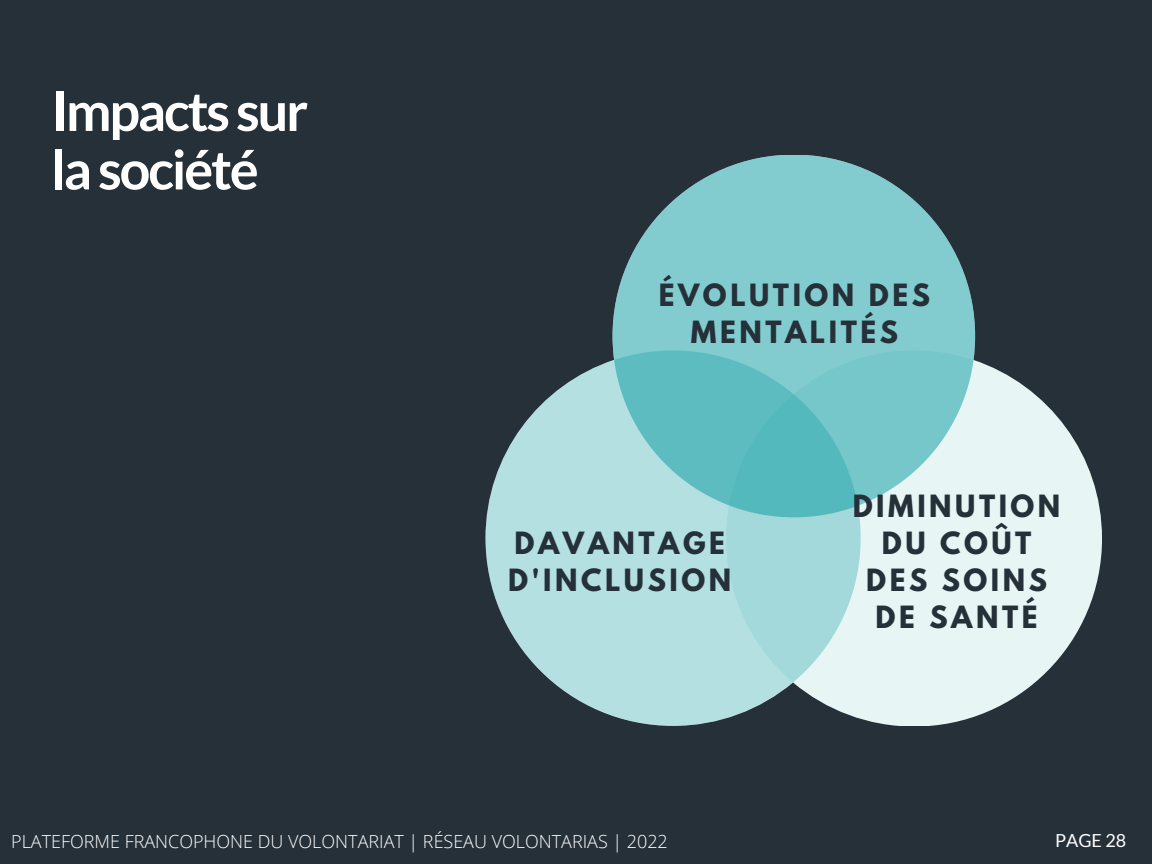
<style>
.page{position:relative;width:1152px;height:864px;background:#253039}
.page>*{position:absolute;margin:0;border:0;box-sizing:border-box;transform-origin:0 0}
.t1{font:700 54.15px/58.5px "Lato";letter-spacing:-.04em;color:#fff}
.t2{font:700 27.15px/37.2px "League Spartan";letter-spacing:.13em;color:#253039;text-align:center}
.t3{font:300 18px "Open Sans";color:#fff}
.t4{font:18px "Lato";color:#fff}
</style>
<div class="page">
<svg style="left:613px;top:155px;width:362px;height:195px;fill:#82cccf"></svg>
<svg style="left:861px;top:350px;width:241px;height:375px;fill:#e7f5f5"></svg>
<svg style="left:486px;top:350px;width:375px;height:375px;background:#8cc0c3"></svg>
<h1 class="t1" style="left:51px;top:81px;width:259px">Impacts sur lasociété</h1>
<p class="t2" style="left:659px;top:280px;width:273px">ÉVOLUTION DES<br>MENTALITÉS</p>
<p class="t2" style="left:508px;top:528px;width:224px;text-align:left">DAVANTAGE<br>D'INCLUSION</p>
<p class="t2" style="left:853px;top:491px;width:209px">DIMINUTION<br>DU COÛT<br>DES SOINS<br>DE SANTÉ</p>
<p class="t3" style="left:11px;top:829px;width:658px">PLATEFORME FRANCOPHONE DU VOLONTARIAT | RÉSEAU VOLONTARIAS | 2022</p>
<p class="t4" style="left:1055px;top:829px;width:73px">PAGE 28</p>
</div>
